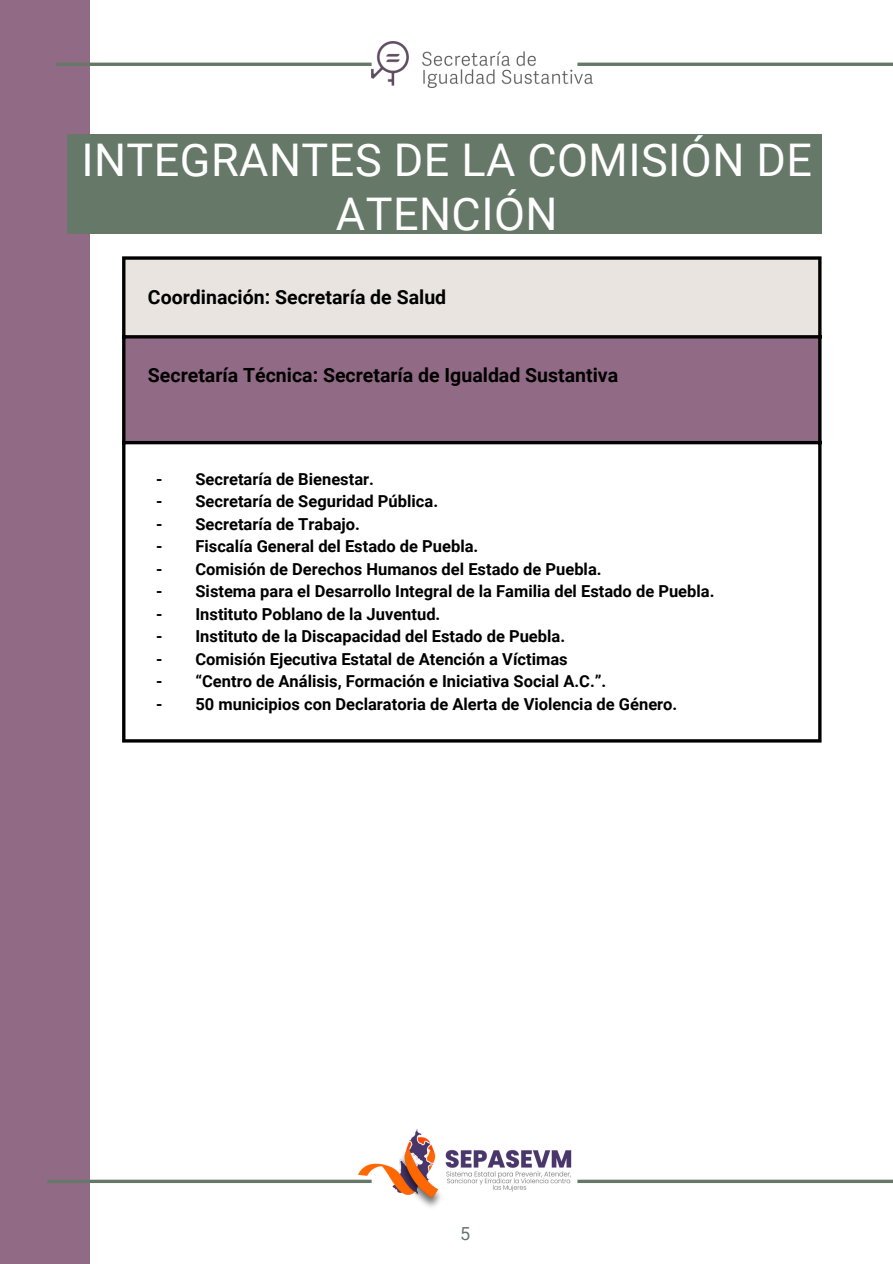
<style>
.page{position:relative;width:893px;height:1264px;background:#fff}
.page>*{position:absolute;margin:0;border:0;box-sizing:border-box;transform-origin:0 0}
.t1{font:45px/54px "Roboto";letter-spacing:.01em;color:#fff;text-align:center}
.t2{font:700 19.5px "Roboto";color:#000}
.t3{font:18px "Roboto";color:#667867}
.t4{font:700 16.5px "Roboto";color:#000}
</style>
<div class="page">
<div style="left:0;top:0;width:89px;height:1263px;background:#916a85"></div>
<hr style="left:577px;top:1179px;width:315px;height:3px;background:#667867">
<hr style="left:577px;top:63px;width:315px;height:3px;background:#667867">
<div style="left:67px;top:134px;width:754px;height:100px;background:#667867"></div>
<hr style="left:56px;top:63px;width:315px;height:3px;background:#667867">
<hr style="left:47px;top:1179px;width:324px;height:3px;background:#667867">
<img style="left:358px;top:1129px;width:214px;height:78px">
<div style="left:123px;top:258px;width:697px;height:79px;background:#e9e4e0"></div>
<div style="left:123px;top:336px;width:697px;height:107px;background:#916a85"></div>
<hr style="left:122px;top:260px;width:3px;height:479px;background:#000">
<hr style="left:818px;top:260px;width:3px;height:479px;background:#000">
<svg style="left:122px;top:256px;width:699px;height:4px;background:#252525"></svg>
<hr style="left:122px;top:335px;width:699px;height:3px;background:#000">
<hr style="left:122px;top:441px;width:699px;height:3px;background:#000">
<hr style="left:122px;top:739px;width:699px;height:3px;background:#000">
<img style="left:371px;top:41px;width:221px;height:46px">
<p class="t1" style="left:81px;top:133px;width:732px">INTEGRANTES DE LA COMISIÓN DE<br>ATENCIÓN</p>
<h1 class="t2" style="left:148px;top:285px;width:300px">Coordinación: Secretaría de Salud</h1>
<p class="t2" style="left:148px;top:364px;width:471px">Secretaría Técnica: Secretaría de Igualdad Sustantiva</p>
<p class="t4" style="left:156px;top:469px;width:219px">- Secretaría de Bienestar.</p>
<p class="t4" style="left:156px;top:492px;width:283px">- Secretaría de Seguridad Pública.</p>
<p class="t4" style="left:156px;top:514px;width:205px">- Secretaría de Trabajo.</p>
<p class="t4" style="left:156px;top:537px;width:323px">- Fiscalía General del Estado de Puebla.</p>
<p class="t4" style="left:156px;top:559px;width:447px">- Comisión de Derechos Humanos del Estado de Puebla.</p>
<p class="t4" style="left:156px;top:582px;width:559px">- Sistema para el Desarrollo Integral de la Familia del Estado de Puebla.</p>
<p class="t4" style="left:156px;top:604px;width:286px">- Instituto Poblano de la Juventud.</p>
<p class="t4" style="left:156px;top:627px;width:410px">- Instituto de la Discapacidad del Estado de Puebla.</p>
<p class="t4" style="left:156px;top:649px;width:413px">- Comisión Ejecutiva Estatal de Atención a Víctimas</p>
<p class="t4" style="left:156px;top:672px;width:451px">- “Centro de Análisis, Formación e Iniciativa Social A.C.”.</p>
<p class="t4" style="left:156px;top:694px;width:522px">- 50 municipios con Declaratoria de Alerta de Violencia de Género.</p>
<p class="t3" style="left:460px;top:1222px;width:12px">5</p>
</div>
